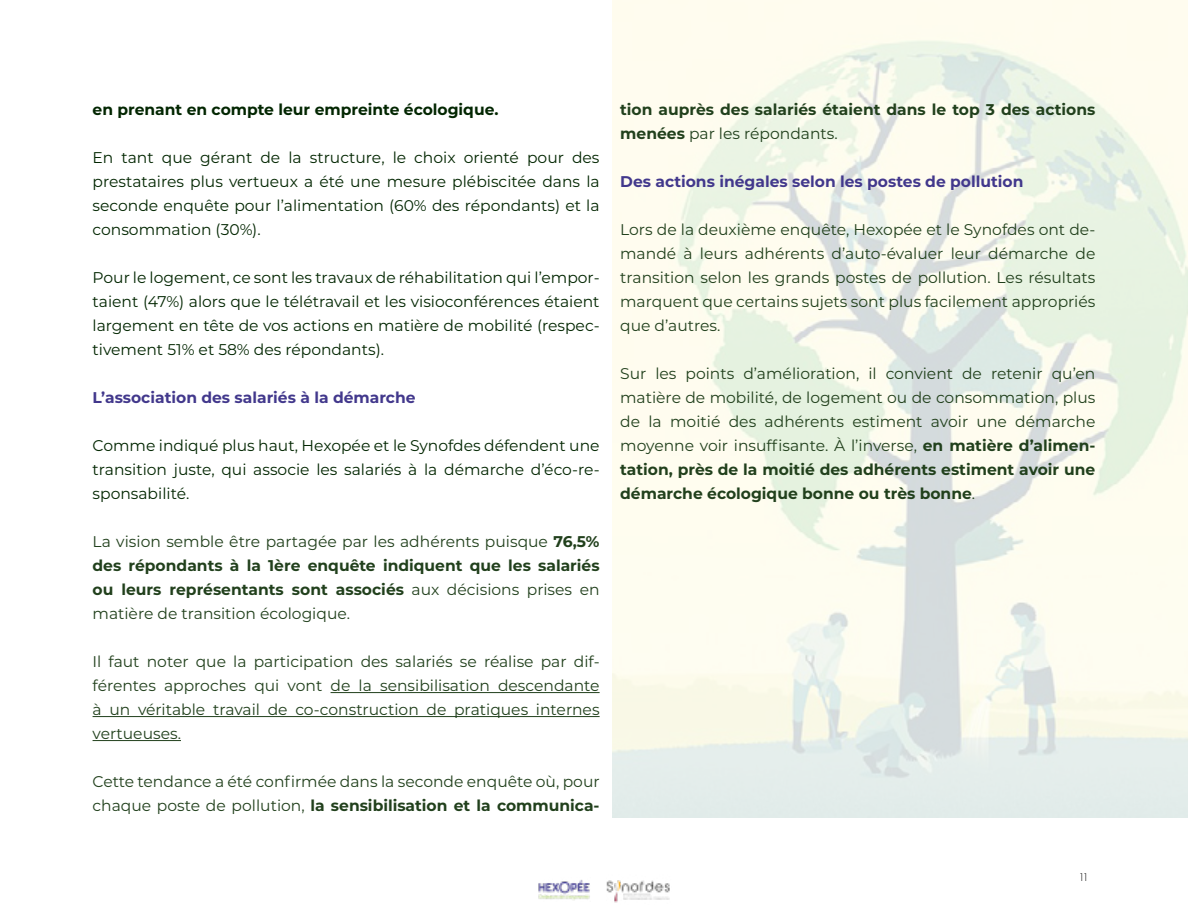
<style>
.page{position:relative;width:1188px;height:918px;background:#fff}
.page>*{position:absolute;margin:0;border:0;box-sizing:border-box;transform-origin:0 0}
.t1{font:15.45px/24px "Montserrat";color:#21401c;text-align:justify}
.t2{font:15.45px/24px "Montserrat";color:#022601;text-align:justify}
.t3{font:700 15.45px "Montserrat";color:#42388c}
.t4{font:700 15.45px/24px "Montserrat";color:#21401c}
.t5{font:700 15.45px "Montserrat";color:#022601}
.t6{font:300 11.55px "Futura PT";color:#000}
.s1{font-weight:700}
.s2{font-weight:400}
</style>
<div class="page">
<img style="left:538px;top:880px;width:52px;height:20px">
<img style="left:606px;top:880px;width:64px;height:23px">
<img style="left:612px;top:0;width:576px;height:818px">
<hr style="left:331px;top:692px;width:269px;height:1px;background:#21401c">
<hr style="left:93px;top:716px;width:507px;height:1px;background:#21401c">
<hr style="left:93px;top:740px;width:88px;height:1px;background:#21401c">
<p class="t5" style="left:93px;top:99px;width:408px">en prenant en compte leur empreinte écologique.</p>
<p class="t2" style="left:93px;top:145px;width:509px">En tant que gérant de la structure, le choix orienté pour des prestataires plus vertueux a été une mesure plébiscitée dans la seconde enquête pour l’alimentation (60% des répondants) et la consommation (30%).</p>
<p class="t2" style="left:93px;top:265px;width:509px">Pour le logement, ce sont les travaux de réhabilitation qui l’empor&shy;taient (47%) alors que le télétravail et les visioconférences étaient largement en tête de vos actions en matière de mobilité (respec&shy;tivement 51% et 58% des répondants).</p>
<p class="t3" style="left:93px;top:387px;width:325px">L’association des salariés à la démarche</p>
<p class="t2" style="left:93px;top:433px;width:509px">Comme indiqué plus haut, Hexopée et le Synofdes défendent une transition juste, qui associe les salariés à la démarche d’éco-re&shy;sponsabilité.</p>
<p class="t1" style="left:93px;top:529px;width:509px">La vision semble être partagée par les adhérents puisque <span class="s1">76,5% des répondants à la 1ère enquête indiquent que les salariés ou leurs représentants sont associés</span> aux décisions prises en matière de transition écologique.</p>
<p class="t1" style="left:93px;top:649px;width:509px">Il faut noter que la participation des salariés se réalise par dif&shy;férentes approches qui vont de la sensibilisation descendante à un véritable travail de co-construction de pratiques internes vertueuses.</p>
<p class="t1" style="left:93px;top:769px;width:509px">Cette tendance a été confirmée dans la seconde enquête où, pour chaque poste de pollution, <span class="s1">la sensibilisation et la communica-</span></p>
<p class="t4" style="left:620px;top:97px;width:477px">tion auprès des salariés étaient dans le top 3 des actions menées <span class="s2">par les répondants.</span></p>
<p class="t3" style="left:620px;top:171px;width:405px">Des actions inégales selon les postes de pollution</p>
<p class="t1" style="left:620px;top:217px;width:477px">Lors de la deuxième enquête, Hexopée et le Synofdes ont de&shy;mandé à leurs adhérents d’auto-évaluer leur démarche de transition selon les grands postes de pollution. Les résultats marquent que certains sujets sont plus facilement appropriés que d’autres.</p>
<p class="t1" style="left:620px;top:361px;width:477px">Sur les points d’amélioration, il convient de retenir qu’en matière de mobilité, de logement ou de consommation, plus de la moitié des adhérents estiment avoir une démarche moyenne voir insuffisante. À l’inverse, <span class="s1">en matière d’alimen&shy;tation, près de la moitié des adhérents estiment avoir une démarche écologique bonne ou très bonne</span>.</p>
<p class="t6" style="left:1078px;top:870px;width:12px">11</p>
</div>
